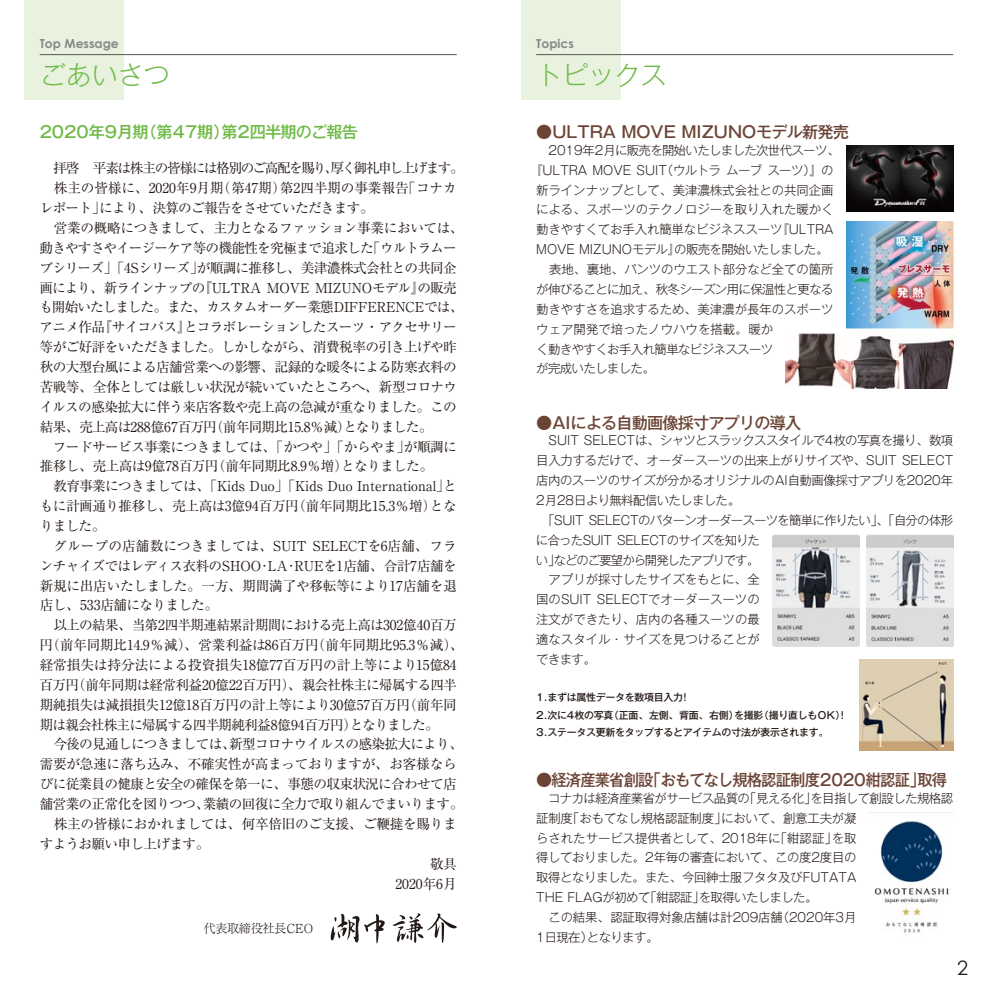
<style>
.page{position:relative;width:993px;height:993px;background:#fff}
.page>*{position:absolute;margin:0;border:0;box-sizing:border-box;transform-origin:0 0}
.t1{font:300 26.07px "Gothic MB101 Pro";color:#6eba45}
.t2{font:19.78px "Century Gothic";color:#231916}
.t3{font:500 16.1px "Gothic MB101 Pro";letter-spacing:-.05em;color:#6b4435}
.t4{font:500 16.1px "Gothic MB101 Pro";color:#6eba45}
.t5{font:500 16.1px "Gothic MB101 Pro";color:#6b4435}
.t6{font:13.65px "Ryumin Pro";letter-spacing:-.05em;color:#231916}
.t7{font:13.65px "Ryumin Pro";letter-spacing:-.02em;color:#231916}
.t8{font:13.65px "Ryumin Pro";letter-spacing:-.01em;color:#231916}
.t9{font:13.65px "Ryumin Pro";letter-spacing:-.03em;color:#231916}
.t10{font:13.65px "Ryumin Pro";color:#231916}
.t11{font:13.65px "Ryumin Pro";letter-spacing:-.105em;color:#231916}
.t12{font:13.65px "Ryumin Pro";letter-spacing:.005em;color:#231916}
.t13{font:300 12.42px/19.8px "Gothic MB101 Pro";letter-spacing:-.02em;color:#231916}
.t14{font:300 12.42px "Gothic MB101 Pro";letter-spacing:-.05em;color:#231916}
.t15{font:300 12.42px "Gothic MB101 Pro";letter-spacing:-.045em;color:#231916}
.t16{font:300 12.42px "Gothic MB101 Pro";color:#231916}
.t17{font:300 12.42px "Gothic MB101 Pro";letter-spacing:.005em;color:#231916}
.t18{font:700 12.42px "Century Gothic";color:#898989}
.t19{font:300 12.42px "Ryumin Pro";letter-spacing:-.05em;color:#231916}
.t20{font:500 9.97px/17.3px "Gothic MB101 Pro";letter-spacing:-.025em;color:#231916}
</style>
<div class="page">
<div style="left:25px;top:0;width:99px;height:99px;background:#e8f2de"></div>
<hr style="left:40px;top:54px;width:416px;height:1px;background:#595857">
<div style="left:521px;top:0;width:99px;height:99px;background:#e8f2de"></div>
<hr style="left:536px;top:54px;width:416px;height:1px;background:#595857">
<img style="left:846px;top:221px;width:106px;height:107px">
<img style="left:846px;top:145px;width:106px;height:67px">
<div style="left:785px;top:331px;width:167px;height:61px;background:linear-gradient(to right,#fff,#fff)"></div>
<img style="left:785px;top:331px;width:167px;height:57px">
<img style="left:859px;top:659px;width:93px;height:90px">
<img style="left:868px;top:812px;width:84px;height:121px">
<img style="left:772px;top:534px;width:86px;height:112px">
<img style="left:866px;top:534px;width:86px;height:112px">
<svg style="left:330px;top:914px;width:54px;height:29px"></svg>
<svg style="left:392px;top:913px;width:64px;height:29px"></svg>
<p class="t18" style="left:40px;top:36px;width:81px">Top Message</p>
<h1 class="t1" style="left:40px;top:53px;width:132px">ごあいさつ</h1>
<p class="t4" style="left:40px;top:119px;width:319px">2020年9月期（第47期）第2四半期のご報告</p>
<p class="t11" style="left:40px;top:157px;width:426px">　拝啓　平素は株主の皆様には格別のご高配を賜り、厚く御礼申し上げます。</p>
<p class="t8" style="left:40px;top:177px;width:418px">　株主の皆様に、2020年9月期（第47期）第2四半期の事業報告「コナカ</p>
<p class="t6" style="left:40px;top:197px;width:336px">レポート」により、決算のご報告をさせていただきます。</p>
<p class="t9" style="left:40px;top:217px;width:425px">　営業の概略につきまして、主力となるファッション事業においては、</p>
<p class="t6" style="left:40px;top:237px;width:418px">動きやすさやイージーケア等の機能性を究極まで追求した「ウルトラムー</p>
<p class="t6" style="left:39px;top:257px;width:418px">ブシリーズ」「4Sシリーズ」が順調に推移し、美津濃株式会社との共同企</p>
<p class="t6" style="left:40px;top:276px;width:418px">画により、新ラインナップの『ULTRA MOVE MIZUNOモデル』の販売</p>
<p class="t6" style="left:39px;top:296px;width:426px">も開始いたしました。また、カスタムオーダー業態DIFFERENCEでは、</p>
<p class="t6" style="left:39px;top:316px;width:419px">アニメ作品『サイコパス』とコラボレーションしたスーツ・アクセサリー</p>
<p class="t6" style="left:40px;top:336px;width:418px">等がご好評をいただきました。しかしながら、消費税率の引き上げや昨</p>
<p class="t6" style="left:40px;top:356px;width:418px">秋の大型台風による店舗営業への影響、記録的な暖冬による防寒衣料の</p>
<p class="t6" style="left:40px;top:376px;width:418px">苦戦等、全体としては厳しい状況が続いていたところへ、新型コロナウ</p>
<p class="t6" style="left:40px;top:396px;width:419px">イルスの感染拡大に伴う来店客数や売上高の急減が重なりました。この</p>
<p class="t6" style="left:40px;top:415px;width:394px">結果、売上高は288億67百万円（前年同期比15.8％減）となりました。</p>
<p class="t6" style="left:40px;top:435px;width:418px">　フードサービス事業につきましては、「かつや」「からやま」が順調に</p>
<p class="t6" style="left:40px;top:455px;width:395px">推移し、売上高は9億78百万円（前年同期比8.9％増）となりました。</p>
<p class="t10" style="left:40px;top:475px;width:418px">　教育事業につきましては、「Kids Duo」「Kids Duo International」と</p>
<p class="t6" style="left:40px;top:495px;width:418px">もに計画通り推移し、売上高は3億94百万円（前年同期比15.3％増）とな</p>
<p class="t6" style="left:40px;top:515px;width:68px">りました。</p>
<p class="t12" style="left:40px;top:535px;width:418px">　グループの店舗数につきましては、SUIT SELECTを6店舗、フラ</p>
<p class="t6" style="left:40px;top:554px;width:418px">ンチャイズではレディス衣料のSHOO･LA･RUEを1店舗、合計7店舗を</p>
<p class="t7" style="left:40px;top:574px;width:418px">新規に出店いたしました。一方、期間満了や移転等により17店舗を退</p>
<p class="t6" style="left:40px;top:594px;width:180px">店し、533店舗になりました。</p>
<p class="t6" style="left:40px;top:614px;width:418px">　以上の結果、当第2四半期連結累計期間における売上高は302億40百万</p>
<p class="t7" style="left:40px;top:634px;width:425px">円（前年同期比14.9％減）、営業利益は86百万円（前年同期比95.3％減）、</p>
<p class="t8" style="left:40px;top:654px;width:418px">経常損失は持分法による投資損失18億77百万円の計上等により15億84</p>
<p class="t6" style="left:40px;top:673px;width:418px">百万円（前年同期は経常利益20億22百万円）、親会社株主に帰属する四半</p>
<p class="t9" style="left:40px;top:693px;width:418px">期純損失は減損損失12億18百万円の計上等により30億57百万円（前年同</p>
<p class="t6" style="left:40px;top:713px;width:401px">期は親会社株主に帰属する四半期純利益8億94百万円）となりました。</p>
<p class="t6" style="left:40px;top:733px;width:425px">　今後の見通しにつきましては、新型コロナウイルスの感染拡大により、</p>
<p class="t7" style="left:40px;top:753px;width:418px">需要が急速に落ち込み、不確実性が高まっておりますが、お客様なら</p>
<p class="t6" style="left:40px;top:773px;width:418px">びに従業員の健康と安全の確保を第一に、事態の収束状況に合わせて店</p>
<p class="t6" style="left:40px;top:793px;width:425px">舗営業の正常化を図りつつ、業績の回復に全力で取り組んでまいります。</p>
<p class="t7" style="left:40px;top:812px;width:418px">　株主の皆様におかれましては、何卒倍旧のご支援、ご鞭撻を賜りま</p>
<p class="t6" style="left:40px;top:832px;width:171px">すようお願い申し上げます。</p>
<p class="t6" style="left:430px;top:852px;width:28px">敬具</p>
<p class="t10" style="left:395px;top:872px;width:63px">2020年6月</p>
<p class="t19" style="left:203px;top:918px;width:111px">代表取締役社長CEO</p>
<p class="t18" style="left:536px;top:36px;width:39px">Topics</p>
<h1 class="t1" style="left:536px;top:53px;width:132px">トピックス</h1>
<p class="t5" style="left:536px;top:119px;width:314px">●ULTRA MOVE MIZUNOモデル新発売</p>
<p class="t14" style="left:536px;top:140px;width:305px">　2019年2月に販売を開始いたしました次世代スーツ、</p>
<p class="t16" style="left:530px;top:160px;width:305px">『ULTRA MOVE SUIT（ウルトラ ムーブ スーツ）』の</p>
<p class="t13" style="left:536px;top:178px;width:299px">新ラインナップとして、美津濃株式会社との共同企画</p>
<p class="t13" style="left:536px;top:198px;width:299px">による、スポーツのテクノロジーを取り入れた暖かく</p>
<p class="t13" style="left:536px;top:218px;width:299px">動きやすくてお手入れ簡単なビジネススーツ『ULTRA</p>
<p class="t14" style="left:536px;top:239px;width:294px">MOVE MIZUNOモデル』の販売を開始いたしました。</p>
<p class="t13" style="left:536px;top:257px;width:299px">　表地、裏地、パンツのウエスト部分など全ての箇所</p>
<p class="t15" style="left:536px;top:279px;width:299px">が伸びることに加え、秋冬シーズン用に保温性と更なる</p>
<p class="t13" style="left:536px;top:297px;width:299px">動きやすさを追求するため、美津濃が長年のスポーツ</p>
<p class="t17" style="left:536px;top:318px;width:238px">ウェア開発で培ったノウハウを搭載。暖か</p>
<p class="t15" style="left:536px;top:338px;width:238px">く動きやすくお手入れ簡単なビジネススーツ</p>
<p class="t14" style="left:536px;top:358px;width:121px">が完成いたしました。</p>
<p class="t3" style="left:536px;top:409px;width:266px">●AIによる自動画像採寸アプリの導入</p>
<p class="t13" style="left:535px;top:429px;width:419px">　SUIT SELECTは、シャツとスラックススタイルで4枚の写真を撮り、数項目入力するだけで、オーダースーツの出来上がりサイズや、SUIT SELECT店内のスーツのサイズが分かるオリジナルのAI自動画像採寸アプリを2020年<br>2月28日より無料配信いたしました。<br>　「SUIT SELECTのパターンオーダースーツを簡単に作りたい」、「自分の体形に合ったSUIT SELECTのサイズを知りた<br>い」などのご要望から開発したアプリです。<br>　アプリが採寸したサイズをもとに、全<br>国のSUIT SELECTでオーダースーツの<br>注文ができたり、店内の各種スーツの最<br>適なスタイル・サイズを見つけることが<br>できます。</p>
<p class="t20" style="left:536px;top:687px;width:311px">1.まずは属性データを数項目入力!<br>2.次に4枚の写真（正面、左側、背面、右側）を撮影（撮り直しもOK）!<br>3.ステータス更新をタップするとアイテムの寸法が表示されます。</p>
<p class="t3" style="left:536px;top:766px;width:412px">●経済産業省創設「おもてなし規格認証制度2020紺認証」取得</p>
<p class="t13" style="left:536px;top:786px;width:418px">　コナカは経済産業省がサービス品質の「見える化」を目指して創設した規格認証制度「おもてなし規格認証制度」において、創意工夫が凝<br>らされたサービス提供者として、2018年に「紺認証」を取<br>得しておりました。2年毎の審査において、この度2度目の<br>取得となりました。また、今回紳士服フタタ及びFUTATA<br>THE FLAGが初めて「紺認証」を取得いたしました。<br>　この結果、認証取得対象店舗は計209店舗（2020年3月<br>1日現在）となります。</p>
<h2 class="t2" style="left:956px;top:955px;width:12px">2</h2>
</div>
